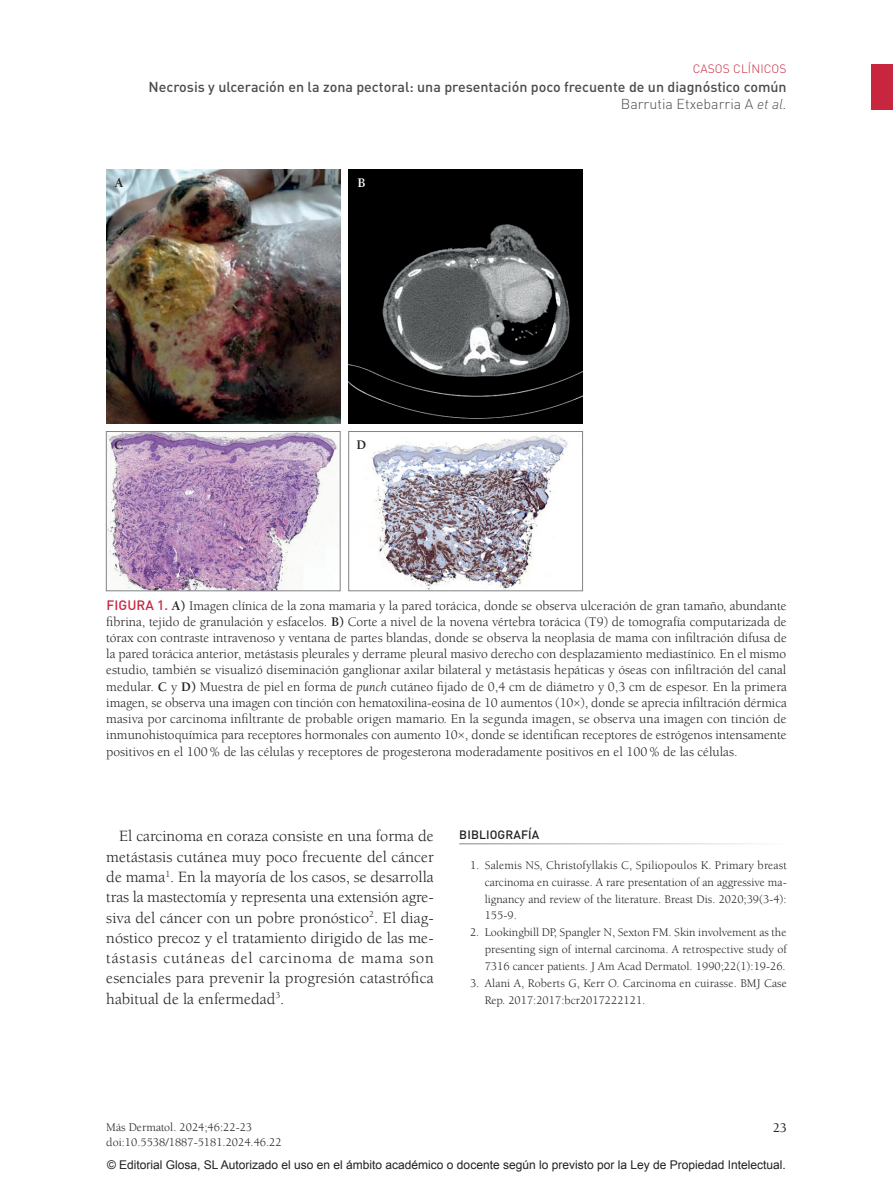
<style>
.page{position:relative;width:893px;height:1191px;background:#fff}
.page>*{position:absolute;margin:0;border:0;box-sizing:border-box;transform-origin:0 0}
.t1{font:16.2px/20.2px "Berkeley Pro";letter-spacing:.005em;color:#231f20;text-align:justify}
.t2{font:500 14.25px/17.1px "DIN Pro";color:#4b4c4d;text-align:right}
.t3{font:13.5px/16.2px "Berkeley Pro";color:#231f20;text-align:justify}
.t4{font:700 13.5px "Berkeley Pro";color:#231f20}
.t5{font:500 13.5px "Berkeley Pro";color:#231f20}
.t6{font:700 13.5px "Berkeley Pro";color:#fff}
.t7{font:12px/16.8px "Berkeley Pro";color:#231f20}
.t8{font:12px "Arial";color:#231f20}
.t9{font:300 12px "DIN Pro";letter-spacing:.01em;color:#c8263f}
.t10{font:500 12px "DIN Pro";letter-spacing:.01em;color:#231f20}
.s1{font-weight:300}
.s2{font-weight:300;font-style:italic}
.s3{font-family:"DIN Pro";font-weight:500;color:#c8263f}
.s4{font-weight:700}
.s5{font-style:italic}
</style>
<div class="page">
<div style="left:872px;top:65px;width:21px;height:45px;background:#c8263f"></div>
<img style="left:106px;top:170px;width:234px;height:253px">
<img style="left:108px;top:433px;width:231px;height:156px">
<div style="left:106px;top:431px;width:235px;height:160px;border:1px solid #808285"></div>
<img style="left:349px;top:170px;width:234px;height:253px">
<img style="left:366px;top:435px;width:214px;height:154px">
<div style="left:348px;top:431px;width:235px;height:160px;border:1px solid #808285"></div>
<p class="t9" style="left:693px;top:60px;width:95px">CASOS CLÍNICOS</p>
<p class="t2" style="left:149px;top:78px;width:640px">Necrosis y ulceración en la zona pectoral: una presentación poco frecuente de un diagnóstico común<br><span class="s1">Barrutia Etxebarria A</span> <span class="s2">et al.</span></p>
<p class="t4" style="left:115px;top:175px;width:11px">A</p>
<p class="t6" style="left:357px;top:175px;width:10px">B</p>
<p class="t4" style="left:114px;top:437px;width:11px">C</p>
<p class="t4" style="left:357px;top:437px;width:11px">D</p>
<p class="t3" style="left:106px;top:597px;width:682px"><span class="s3">FIGURA 1.</span> <span class="s4">A)</span> Imagen clínica de la zona mamaria y la pared torácica, donde se observa ulceración de gran tamaño, abundante fibrina, tejido de granulación y esfacelos. <span class="s4">B)</span> Corte a nivel de la novena vértebra torácica (T9) de tomografía computarizada de tórax con contraste intravenoso y ventana de partes blandas, donde se observa la neoplasia de mama con infiltración difusa de la pared torácica anterior, metástasis pleurales y derrame pleural masivo derecho con desplazamiento mediastínico. En el mismo estudio, también se visualizó diseminación ganglionar axilar bilateral y metástasis hepáticas y óseas con infiltración del canal medular. <span class="s4">C</span> y <span class="s4">D)</span> Muestra de piel en forma de <span class="s5">punch</span> cutáneo fijado de 0,4 cm de diámetro y 0,3 cm de espesor. En la primera imagen, se observa una imagen con tinción con hematoxilina-eosina de 10 aumentos (10×), donde se aprecia infiltración dérmica masiva por carcinoma infiltrante de probable origen mamario. En la segunda imagen, se observa una imagen con tinción de inmunohistoquímica para receptores hormonales con aumento 10×, donde se identifican receptores de estrógenos intensamente positivos en el 100% de las células y receptores de progesterona moderadamente positivos en el 100% de las células.</p>
<p class="t1" style="left:106px;top:826px;width:329px;text-indent:13px">El carcinoma en coraza consiste en una forma de metástasis cutánea muy poco frecuente del cáncer de mama<sup>1</sup>. En la mayoría de los casos, se desarrolla tras la mastectomía y representa una extensión agre&shy;siva del cáncer con un pobre pronóstico<sup>2</sup>. El diag&shy;nóstico precoz y el tratamiento dirigido de las me&shy;tástasis cutáneas del carcinoma de mama son esenciales para prevenir la progresión catastrófica habitual de la enfermedad<sup>3</sup>.</p>
<p class="t10" style="left:459px;top:826px;width:82px">BIBLIOGRAFÍA</p>
<p class="t7" style="left:485px;top:856px;width:304px;text-align:justify;text-indent:-15px">1. Salemis NS, Christofyllakis C, Spiliopoulos K. Primary breast carcinoma en cuirasse. A rare presentation of an aggressive ma&shy;lignancy and review of the literature. Breast Dis. 2020;39(3-4):<br>155-9.</p>
<p class="t7" style="left:485px;top:924px;width:304px;text-align:justify;text-indent:-15px">2. Lookingbill DP, Spangler N, Sexton FM. Skin involvement as the presenting sign of internal carcinoma. A retrospective study of 7316 cancer patients. J Am Acad Dermatol. 1990;22(1):19-26.</p>
<p class="t7" style="left:485px;top:974px;width:304px;text-indent:-15px">3. Alani A, Roberts G, Kerr O. Carcinoma en cuirasse. BMJ Case<br>Rep. 2017:2017:bcr2017222121.</p>
<p class="t7" style="left:106px;top:1120px;width:177px;line-height:14.4px">Más Dermatol. 2024;46:22-23 doi:10.5538/1887-5181.2024.46.22</p>
<p class="t5" style="left:773px;top:1120px;width:16px">23</p>
<p class="t8" style="left:107px;top:1156px;width:680px">© Editorial Glosa, SL Autorizado el uso en el ámbito académico o docente según lo previsto por la Ley de Propiedad Intelectual.</p>
</div>
